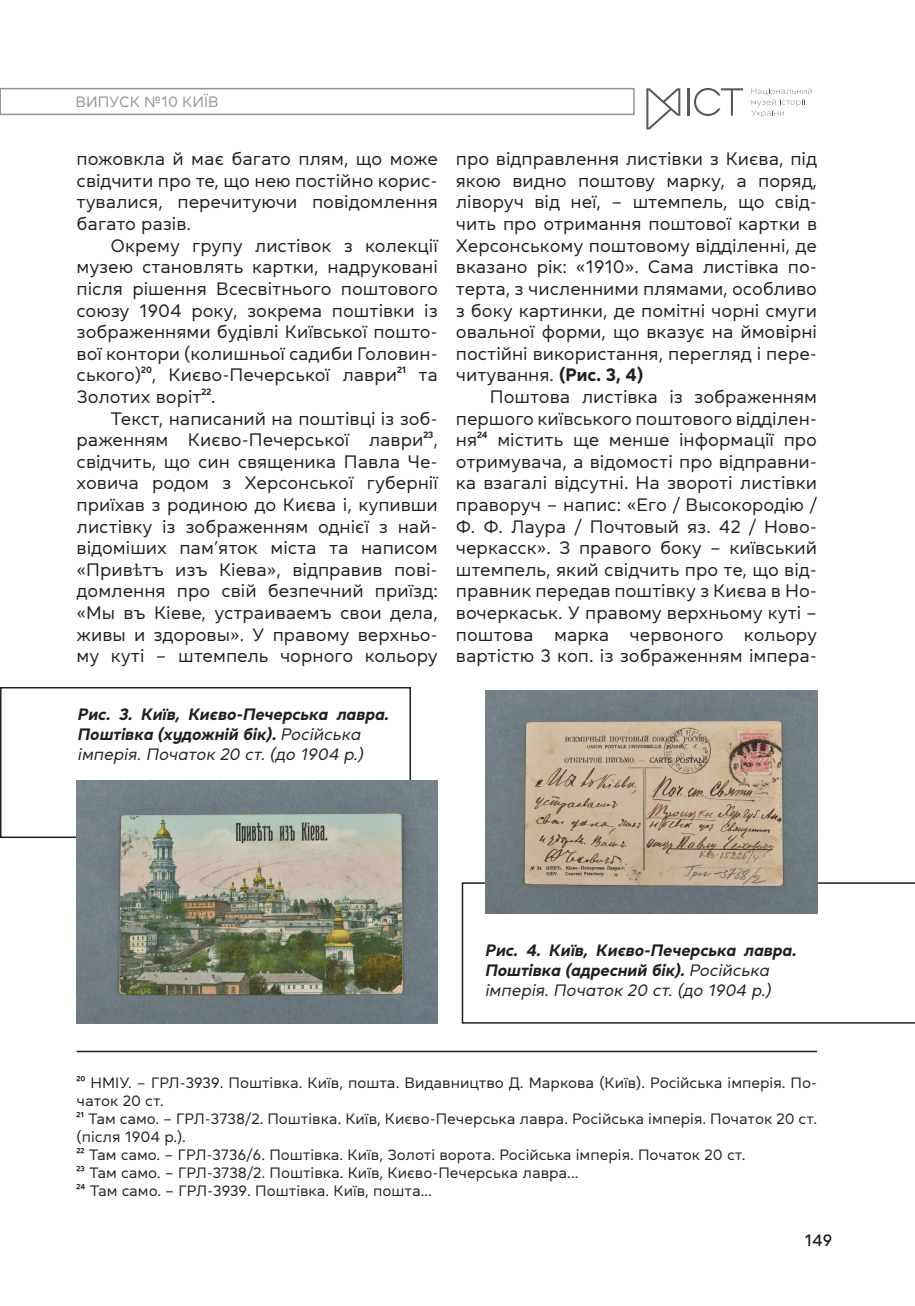
<style>
.page{position:relative;width:915px;height:1306px;background:#fff}
.page>*{position:absolute;margin:0;border:0;box-sizing:border-box;transform-origin:0 0}
.t1{font:18px/21.6px "Daikon";color:#231f20;text-align:justify}
.t2{font:italic 700 16.5px/19.8px "Daikon";color:#231f20}
.t3{font:500 16.5px "Daikon";color:#231f20}
.t4{font:15px/18px "Daikon";color:#231f20}
.t5{font:15px "Daikon";color:#939598}
.s1{font-family:"Times New Roman"}
.s2{font-weight:400}
.s3{font-weight:700}
</style>
<div class="page">
<svg style="left:646px;top:88px;width:34px;height:41px"></svg>
<hr style="left:686px;top:88px;width:2px;height:28px;background:#57585f">
<svg style="left:694px;top:88px;width:48px;height:28px"></svg>
<svg style="left:751px;top:88px;width:60px;height:29px"></svg>
<div style="left:0;top:88px;width:634px;height:27px;border:2px solid #939598"></div>
<svg style="left:461px;top:882px;width:453px;height:141px"></svg>
<div style="left:0;top:687px;width:411px;height:151px;border:2px solid #231f20"></div>
<hr style="left:77px;top:1050px;width:739px;height:2px;background:#231f20">
<img style="left:485px;top:690px;width:331px;height:223px">
<img style="left:77px;top:780px;width:360px;height:243px">
<p class="t5" style="left:75px;top:91px;width:145px">ВИПУСК №10 КИЇВ</p>
<p class="t1" style="left:77px;top:147px;width:362px">пожовкла й має багато плям, що може свідчити про те, що нею постійно корис&shy;тувалися, перечитуючи повідомлення багато разів.</p>
<p class="t1" style="left:77px;top:234px;width:362px;text-indent:34px">Окрему групу листівок з колекції музею становлять картки, надруковані після рішення Всесвітнього поштового союзу 1904 року, зокрема поштівки із зображеннями будівлі Київської пошто&shy;вої контори (колишньої садиби Головин&shy;ського)20, Києво-Печерської лаври21 та Золотих воріт22.</p>
<p class="t1" style="left:77px;top:407px;width:362px;text-indent:34px">Текст, написаний на поштівці із зоб&shy;раженням Києво-Печерської лаври23, свідчить, що син священика Павла Че&shy;ховича родом з Херсонської губернії приїхав з родиною до Києва і, купивши листівку із зображенням однієї з най&shy;відоміших пам’яток міста та написом «Прив<span class="s1">ѣ</span>тъ изъ Кіева», відправив пові&shy;домлення про свій безпечний приїзд: «Мы въ Кіеве, устраиваемъ свои дела, живы и здоровы». У правому верхньо&shy;му куті – штемпель чорного кольору</p>
<p class="t2" style="left:78px;top:704px;width:312px">Рис. 3. Київ, Києво-Печерська лавра.<br>Поштівка (художній бік). <span class="s2">Російська імперія. Початок 20 ст. (до 1904 р.)</span></p>
<p class="t1" style="left:455px;top:147px;width:362px">про відправлення листівки з Києва, під якою видно поштову марку, а поряд, ліворуч від неї, – штемпель, що свід&shy;чить про отримання поштової картки в Херсонському поштовому відділенні, де вказано рік: «1910». Сама листівка по&shy;терта, з численними плямами, особливо з боку картинки, де помітні чорні смуги овальної форми, що вказує на ймовірні постійні використання, перегляд і пере&shy;читування. <span class="s3">(Рис. 3, 4)</span></p>
<p class="t1" style="left:455px;top:385px;width:362px;text-indent:34px">Поштова листівка із зображенням першого київського поштового відділен&shy;ня24 містить ще менше інформації про отримувача, а відомості про відправни&shy;ка взагалі відсутні. На звороті листівки праворуч – напис: «Его / Высокородію / Ф. Ф. Лаура / Почтовый яз. 42 / Ново&shy;черкасск». З правого боку – київський штемпель, який свідчить про те, що від&shy;правник передав поштівку з Києва в Но&shy;вочеркаськ. У правому верхньому куті – поштова марка червоного кольору вартістю 3 коп. із зображенням імпера-</p>
<p class="t2" style="left:485px;top:940px;width:312px">Рис. 4. Київ, Києво-Печерська лавра.<br>Поштівка (адресний бік). <span class="s2">Російська імперія. Початок 20 ст. (до 1904 р.)</span></p>
<p class="t4" style="left:77px;top:1073px;width:741px">20 НМІУ. – ГРЛ-3939. Поштівка. Київ, пошта. Видавництво Д. Маркова (Київ). Російська імперія. По&shy;чаток 20 ст.<br>21 Там само. – ГРЛ-3738/2. Поштівка. Київ, Києво-Печерська лавра. Російська імперія. Початок 20 ст. (після 1904 р.).<br>22 Там само. – ГРЛ-3736/6. Поштівка. Київ, Золоті ворота. Російська імперія. Початок 20 ст.<br>23 Там само. – ГРЛ-3738/2. Поштівка. Київ, Києво-Печерська лавра...<br>24 Там само. – ГРЛ-3939. Поштівка. Київ, пошта...</p>
<p class="t3" style="left:804px;top:1228px;width:30px">149</p>
</div>
